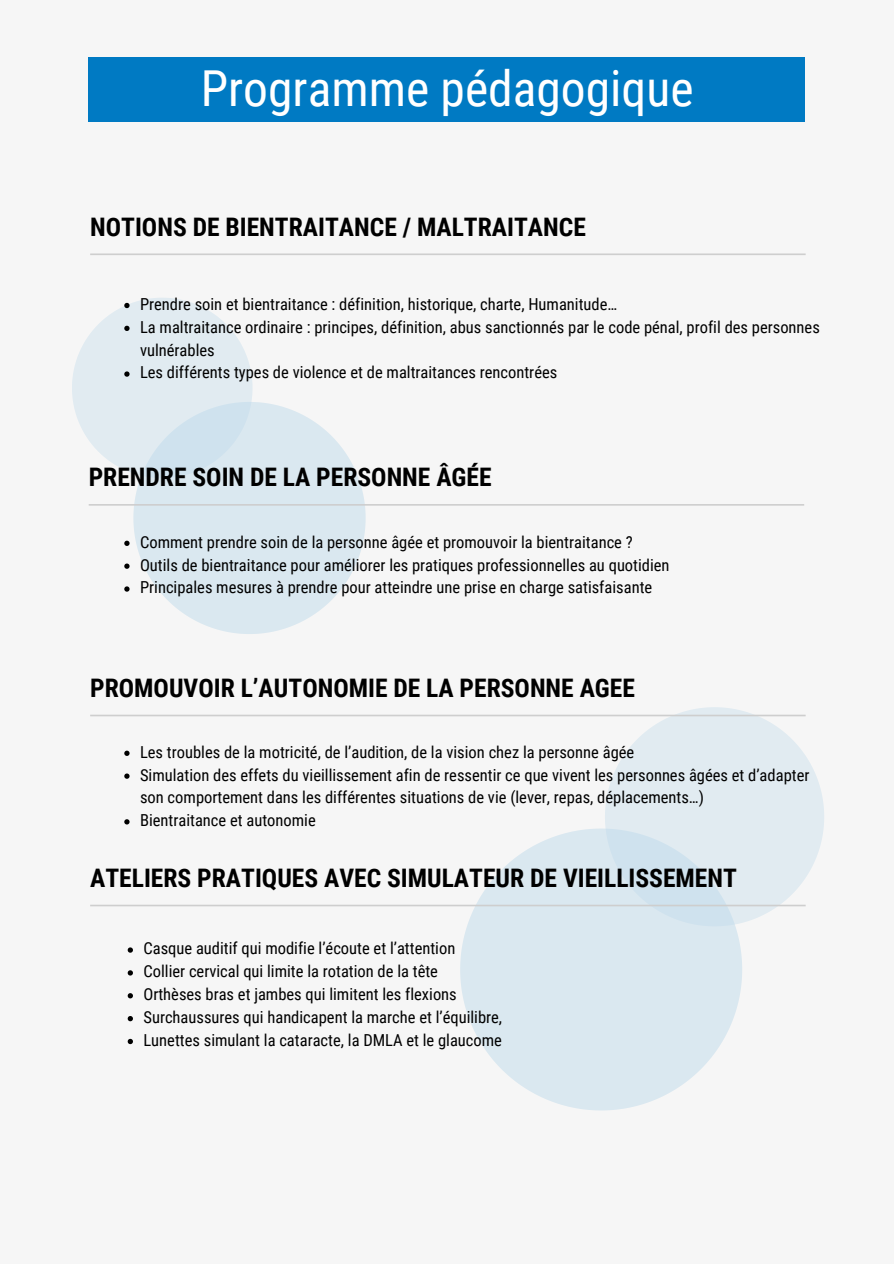
<style>
.page{position:relative;width:894px;height:1264px;background:#fff}
.page>*{position:absolute;margin:0;border:0;box-sizing:border-box;transform-origin:0 0}
.t1{font:49.5px "Roboto Condensed";color:#fff}
.t2{font:700 25.5px "Roboto Condensed";color:#000}
.t3{font:16.5px/22.8px "Roboto Condensed";color:#000}
</style>
<div class="page">
<div style="left:0;top:0;width:893px;height:1263px;background:#f6f6f6"></div>
<svg style="left:125px;top:406px;width:277px;height:228px;fill:#dae8f0"></svg>
<svg style="left:72px;top:298px;width:209px;height:208px;fill:#e1ebf1"></svg>
<svg style="left:451px;top:828px;width:291px;height:283px;fill:#dae8f0"></svg>
<svg style="left:598px;top:707px;width:226px;height:226px;fill:#e1ebf1"></svg>
<svg style="left:90px;top:253px;width:715px;height:2px"></svg>
<div style="left:89px;top:57px;width:715px;height:64px;background:#007ac3"></div>
<svg style="left:124px;top:303px;width:5px;height:5px"></svg>
<svg style="left:124px;top:326px;width:5px;height:5px"></svg>
<svg style="left:124px;top:371px;width:5px;height:6px"></svg>
<svg style="left:124px;top:540px;width:5px;height:6px"></svg>
<svg style="left:124px;top:563px;width:5px;height:6px"></svg>
<svg style="left:124px;top:586px;width:5px;height:5px"></svg>
<svg style="left:124px;top:750px;width:5px;height:6px"></svg>
<svg style="left:124px;top:773px;width:5px;height:5px"></svg>
<svg style="left:124px;top:819px;width:5px;height:5px"></svg>
<svg style="left:128px;top:947px;width:5px;height:5px"></svg>
<svg style="left:128px;top:970px;width:5px;height:5px"></svg>
<svg style="left:128px;top:993px;width:5px;height:5px"></svg>
<svg style="left:128px;top:1016px;width:5px;height:5px"></svg>
<svg style="left:128px;top:1038px;width:5px;height:6px"></svg>
<svg style="left:89px;top:504px;width:715px;height:1px"></svg>
<svg style="left:90px;top:714px;width:715px;height:2px"></svg>
<svg style="left:90px;top:904px;width:715px;height:2px"></svg>
<h1 class="t1" style="left:201px;top:60px;width:494px">Programme pédagogique</h1>
<h2 class="t2" style="left:90px;top:212px;width:497px">NOTIONS DE BIENTRAITANCE / MALTRAITANCE</h2>
<p class="t3" style="left:140px;top:293px;width:681px">Prendre soin et bientraitance : définition, historique, charte, Humanitude…<br>La maltraitance ordinaire : principes, définition, abus sanctionnés par le code pénal, profil des personnes vulnérables<br>Les différents types de violence et de maltraitances rencontrées</p>
<h2 class="t2" style="left:89px;top:462px;width:404px">PRENDRE SOIN DE LA PERSONNE ÂGÉE</h2>
<p class="t3" style="left:140px;top:530px;width:531px">Comment prendre soin de la personne âgée et promouvoir la bientraitance ?<br>Outils de bientraitance pour améliorer les pratiques professionnelles au quotidien<br>Principales mesures à prendre pour atteindre une prise en charge satisfaisante</p>
<h2 class="t2" style="left:90px;top:673px;width:546px">PROMOUVOIR L’AUTONOMIE DE LA PERSONNE AGEE</h2>
<p class="t3" style="left:140px;top:740px;width:670px">Les troubles de la motricité, de l’audition, de la vision chez la personne âgée<br>Simulation des effets du vieillissement afin de ressentir ce que vivent les personnes âgées et d’adapter son comportement dans les différentes situations de vie (lever, repas, déplacements…)<br>Bientraitance et autonomie</p>
<h2 class="t2" style="left:90px;top:863px;width:648px">ATELIERS PRATIQUES AVEC SIMULATEUR DE VIEILLISSEMENT</h2>
<p class="t3" style="left:143px;top:937px;width:360px">Casque auditif qui modifie l’écoute et l’attention<br>Collier cervical qui limite la rotation de la tête<br>Orthèses bras et jambes qui limitent les flexions Surchaussures qui handicapent la marche et l’équilibre, Lunettes simulant la cataracte, la DMLA et le glaucome</p>
</div>
